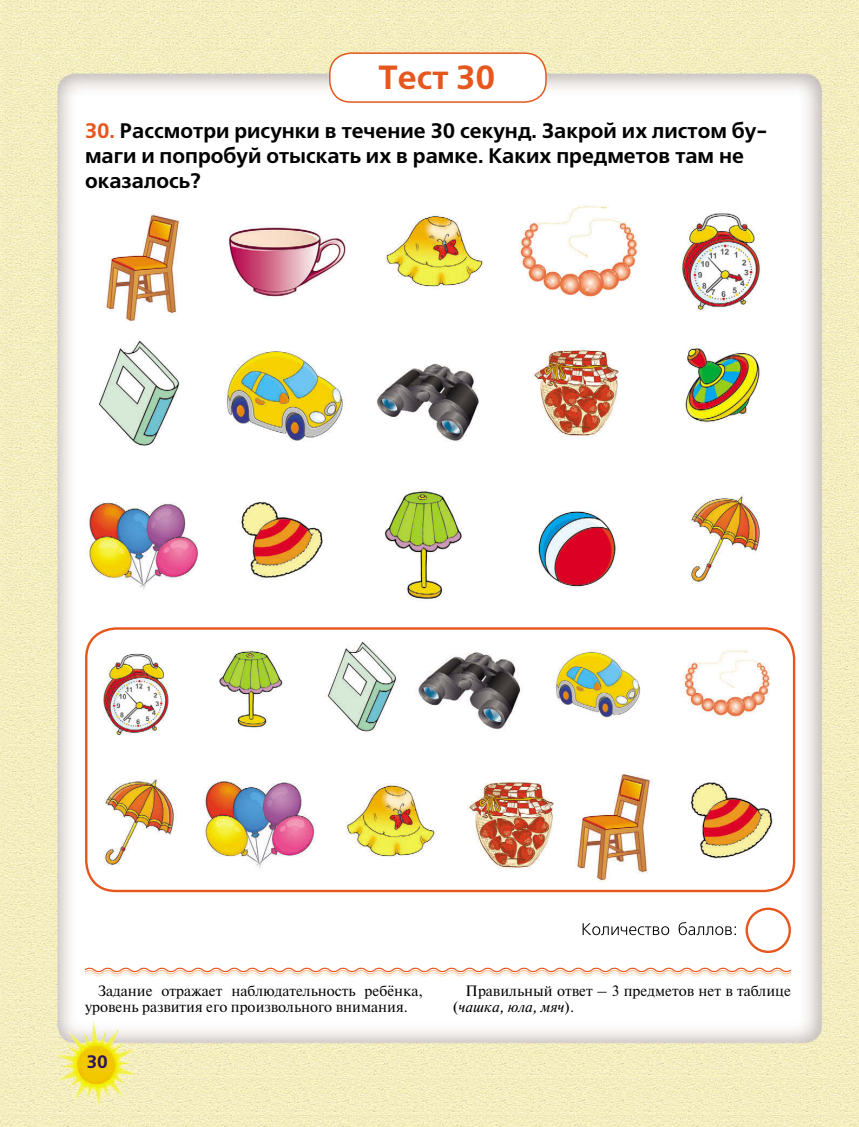
<style>
.page{position:relative;width:859px;height:1127px;background:#fff}
.page>*{position:absolute;margin:0;border:0;box-sizing:border-box;transform-origin:0 0}
.t1{font:700 33.45px "Free Set C";color:#e6571e}
.t2{font:700 21px/25.2px "Free Set C";color:#000}
.t3{font:700 18px "Free Set C";color:#2d1261}
.t4{font:15px/16.5px "Newton";color:#000}
.s1{color:#e6571e}
.s2{font-style:italic}
</style>
<div class="page">
<img style="left:0;top:0;width:859px;height:1127px">
<img style="left:87px;top:204px;width:689px;height:678px">
<div style="left:330px;top:53px;width:216px;height:49px;background:#fff;border-radius:21px"></div>
<div style="left:329px;top:52px;width:218px;height:51px;border:2px solid #e6571e;border-radius:21px"></div>
<svg style="left:83px;top:966px;width:710px;height:12px"></svg>
<svg style="left:583px;top:922px;width:153px;height:13px"></svg>
<div style="left:745px;top:907px;width:46px;height:46px;border:2px solid #e6571e;border-radius:50%"></div>
<div style="left:85px;top:627px;width:710px;height:265px;border:2px solid #e6571e;border-radius:30px"></div>
<h1 class="t1" style="left:379px;top:64px;width:118px">Тест 30</h1>
<h2 class="t2" style="left:85px;top:120px;width:684px"><span class="s1">30.</span> Рассмотри рисунки в течение 30 секунд. Закрой их листом бу&shy;маги и попробуй отыскать их в рамке. Каких предметов там не оказалось?</h2>
<p class="t4" style="left:85px;top:983px;width:340px;text-indent:13px">Задание отражает наблюдательность ребёнка, уровень развития его произвольного внимания.</p>
<p class="t4" style="left:453px;top:983px;width:340px;text-indent:13px">Правильный ответ – 3 предметов нет в таблице (<span class="s2">чашка, юла, мяч</span>).</p>
<p class="t3" style="left:87px;top:1054px;width:23px">30</p>
</div>
